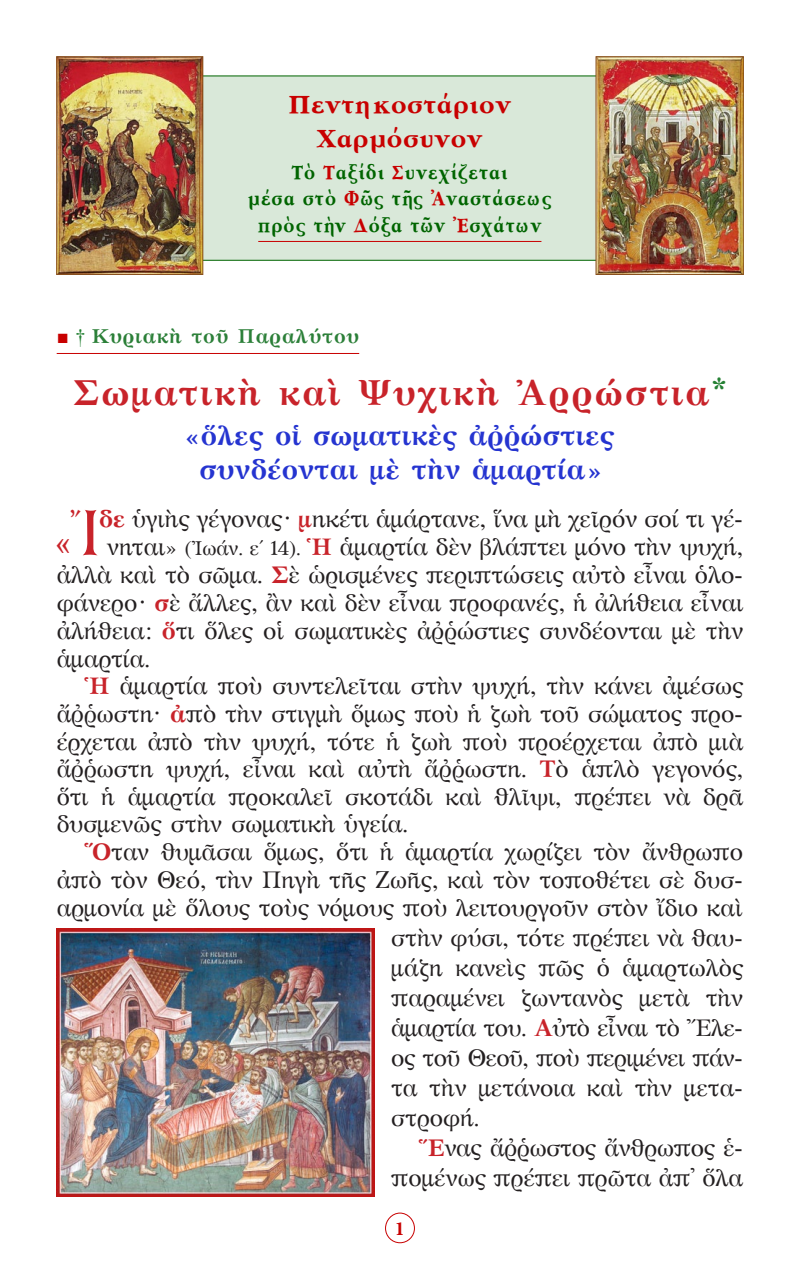
<style>
.page{position:relative;width:800px;height:1270px;background:#fff}
.page>*{position:absolute;margin:0;border:0;box-sizing:border-box;transform-origin:0 0}
.t1{font:700 36px "GFS Artemisia";letter-spacing:.06em;color:#c8232a}
.t2{font:32px "BYZIMAK";color:#c8232a}
.t3{font:700 28px "GFS Artemisia";letter-spacing:.01em;color:#2534d0}
.t4{font:28px "Sk Garamond Pol Uni W Bold";color:#c80000}
.t5{font:24px/27.6px "GFS Artemisia";color:#231f20;text-align:justify}
.t6{font:24px "GFS Artemisia";letter-spacing:-.02em;color:#231f20}
.t7{font:22px "Sk Garamond Pol Uni W Bold";letter-spacing:.03em;color:#006400;scale:.9 1}
.t8{font:700 20px "GFS Artemisia";letter-spacing:.04em;color:#2b7f38}
.t9{font:700 20px "Minion Pro";color:#c80000}
.s1{color:#c80000}
.s2{font-family:"CTOS New Times Roman Test 1";font-weight:400;color:#c80000}
.s3{font-family:"CTOS New Times Roman Test 1";font-weight:400;color:#258134}
.s4{font-size:63.8px}
.s5{font-weight:700;color:#c8232a}
.s6{font-size:20px}
</style>
<div class="page">
<div style="left:385px;top:1213px;width:30px;height:30px;border:1px solid #c80000;border-radius:50%"></div>
<hr style="left:57px;top:353px;width:302px;height:1px;background:#c80000">
<div style="left:195px;top:75px;width:411px;height:186px;background:#d9e8d9;border:1px solid #006400"></div>
<hr style="left:258px;top:241px;width:283px;height:1px;background:#c80000">
<img style="left:58px;top:58px;width:143px;height:215px">
<div style="left:56px;top:56px;width:147px;height:219px;border:1px solid #884e1c"></div>
<img style="left:597px;top:58px;width:145px;height:215px">
<div style="left:595px;top:56px;width:149px;height:219px;border:1px solid #884e1c"></div>
<img style="left:57px;top:929px;width:317px;height:267px">
<p class="t4" style="left:288px;top:87px;width:225px">Πεντηκοστάριον</p>
<p class="t4" style="left:317px;top:120px;width:168px">Χαρμόσυνον</p>
<p class="t7" style="left:292px;top:158px;width:242px">Τὸ <span class="s1">Τ</span>αξίδι <span class="s1">Σ</span>υνεχίζεται</p>
<p class="t7" style="left:248px;top:184px;width:339px">μέσα στὸ <span class="s1">Φ</span>ῶς τῆς <span class="s1">Ἀ</span>ναστάσεως</p>
<p class="t7" style="left:258px;top:211px;width:317px">πρὸς τὴν <span class="s1">Δ</span>όξα τῶν <span class="s1">Ἐ</span>σχάτων</p>
<p class="t8" style="left:57px;top:320px;width:304px"><span class="s2">■</span> <span class="s3">†</span> Κυριακὴ τοῦ Παραλύτου</p>
<p class="t1" style="left:73px;top:363px;width:656px">Σωματικὴ καὶ Ψυχικὴ Ἀρρώστια<sup>*</sup></p>
<p class="t3" style="left:186px;top:413px;width:430px">«ὅλες οἱ σωματικὲς ἀῤῥώστιες</p>
<p class="t3" style="left:199px;top:447px;width:403px">συνδέονται μὲ τὴν ἁμαρτία»</p>
<p class="t2" style="left:56px;top:522px;width:45px">«<sup>῎</sup><span class="s4">Ι</span></p>
<p class="t5" style="left:99px;top:504px;width:646px"><span class="s5">δε</span> ὑγιὴς γέγονας· <span class="s5">μ</span>ηκέτι ἁμάρτανε, ἵνα μὴ χεῖρόν σοί τι γέ-</p>
<p class="t5" style="left:57px;top:531px;width:688px;text-indent:50px">νηται» <span class="s6">(Ἰωάν. ε΄ 14).</span> <span class="s5">Ἡ</span> ἁμαρτία δὲν βλάπτει μόνο τὴν ψυχή, ἀλλὰ καὶ τὸ σῶμα. <span class="s5">Σ</span>ὲ ὡρισμένες περιπτώσεις αὐτὸ εἶναι ὁλο&shy;φάνερο· <span class="s5">σ</span>ὲ ἄλλες, ἂν καὶ δὲν εἶναι προφανές, ἡ ἀλήθεια εἶναι ἀλήθεια: <span class="s5">ὅ</span>τι ὅλες οἱ σωματικὲς ἀῤῥώστιες συνδέονται μὲ τὴν ἁμαρτία.</p>
<p class="t5" style="left:57px;top:671px;width:688px;text-indent:28px"><span class="s5">Ἡ</span> ἁμαρτία ποὺ συντελεῖται στὴν ψυχή, τὴν κάνει ἀμέσως ἄῤῥωστη· <span class="s5">ἀ</span>πὸ τὴν στιγμὴ ὅμως ποὺ ἡ ζωὴ τοῦ σώματος προ&shy;έρχεται ἀπὸ τὴν ψυχή, τότε ἡ ζωὴ ποὺ προέρχεται ἀπὸ μιὰ ἄῤῥωστη ψυχή, εἶναι καὶ αὐτὴ ἄῤῥωστη. <span class="s5">Τ</span>ὸ ἁπλὸ γεγονός, ὅτι ἡ ἁμαρτία προκαλεῖ σκοτάδι καὶ θλῖψι, πρέπει νὰ δρᾶ δυσμενῶς στὴν σωματικὴ ὑγεία.</p>
<p class="t5" style="left:85px;top:837px;width:660px"><span class="s5">Ὅ</span>ταν θυμᾶσαι ὅμως, ὅτι ἡ ἁμαρτία χωρίζει τὸν ἄνθρωπο</p>
<p class="t5" style="left:57px;top:865px;width:688px">ἀπὸ τὸν Θεό, τὴν Πηγὴ τῆς Ζωῆς, καὶ τὸν τοποθέτει σὲ δυσ-</p>
<p class="t5" style="left:57px;top:893px;width:688px">αρμονία μὲ ὅλους τοὺς νόμους ποὺ λειτουργοῦν στὸν ἴδιο καὶ</p>
<p class="t5" style="left:391px;top:923px;width:354px">στὴν φύσι, τότε πρέπει νὰ θαυ-</p>
<p class="t5" style="left:391px;top:953px;width:354px">μάζη κανεὶς πῶς ὁ ἁμαρτωλὸς</p>
<p class="t5" style="left:391px;top:983px;width:354px">παραμένει ζωντανὸς μετὰ τὴν</p>
<p class="t6" style="left:391px;top:1010px;width:354px">ἁμαρτία του. <span class="s5">Α</span>ὐτὸ εἶναι τὸ Ἔλε-</p>
<p class="t6" style="left:391px;top:1040px;width:354px">ος τοῦ Θεοῦ, ποὺ περιμένει πάν-</p>
<p class="t5" style="left:391px;top:1073px;width:354px">τα τὴν μετάνοια καὶ τὴν μετα-</p>
<p class="t5" style="left:391px;top:1103px;width:90px">στροφή.</p>
<p class="t5" style="left:419px;top:1133px;width:325px"><span class="s5">Ἕ</span>νας ἄῤῥωστος ἄνθρωπος ἑ-</p>
<p class="t5" style="left:391px;top:1163px;width:354px">πομένως πρέπει πρῶτα ἀπ᾿ ὅλα</p>
<p class="t9" style="left:395px;top:1214px;width:11px">1</p>
</div>
